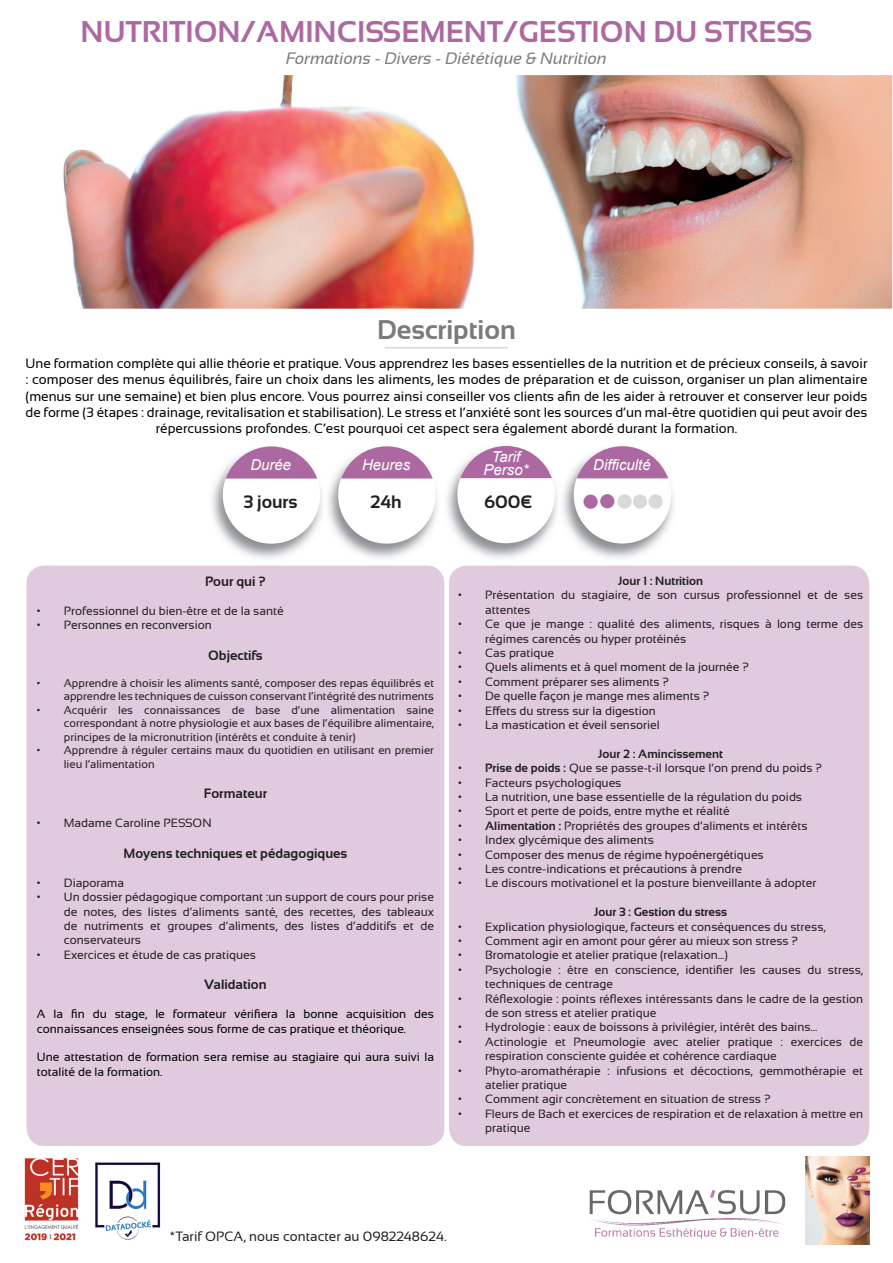
<style>
.page{position:relative;width:893px;height:1263px;background:#fff}
.page>*{position:absolute;margin:0;border:0;box-sizing:border-box;transform-origin:0 0}
.t1{font:700 30px "Sansation";color:#ac69a1}
.t2{font:700 27px "Sansation";color:#787a7d}
.t3{font:700 18px "Sansation";color:#231f20}
.t4{font:italic 16.5px "Sansation";color:#787a7d}
.t5{font:italic 15px/12.8px "Arial";color:#fff;text-align:center}
.t6{font:13.5px/16.2px "Sansation";color:#000;text-align:center}
.t7{font:700 13.5px "Sansation";color:#231f20}
.t8{font:13.5px "Sansation";color:#231f20}
.t9{font:12px/14.4px "Sansation";color:#231f20}
.t10{font:12px/14.4px "Sansation";color:#000}
.t11{font:700 12px "Sansation";color:#231f20}
.t12{font:11.25px/13.5px "Sansation";color:#231f20;text-align:right}
.s1{font-weight:700}
</style>
<div class="page">
<img style="left:63px;top:75px;width:829px;height:234px">
<img style="left:24px;top:1158px;width:55px;height:83px">
<img style="left:806px;top:1157px;width:63px;height:88px">
<img style="left:589px;top:1190px;width:197px;height:49px">
<img style="left:95px;top:1162px;width:66px;height:78px">
<div style="left:27px;top:566px;width:417px;height:580px;background:#dfcade;border-radius:18px"></div>
<div style="left:449px;top:566px;width:420px;height:580px;background:#dfcade;border-radius:18px"></div>
<img style="left:212px;top:467px;width:225px;height:91px">
<div style="left:338px;top:446px;width:98px;height:98px;background:#fff;border-radius:50%"></div>
<svg style="left:341px;top:446px;width:92px;height:32px"></svg>
<img style="left:447px;top:466px;width:226px;height:92px">
<div style="left:574px;top:446px;width:97px;height:97px;background:#fff;border-radius:50%"></div>
<svg style="left:577px;top:446px;width:91px;height:32px"></svg>
<div style="left:457px;top:446px;width:98px;height:97px;background:#fff;border-radius:50%"></div>
<svg style="left:460px;top:446px;width:92px;height:32px"></svg>
<div style="left:600px;top:494px;width:14px;height:14px;background:#ac69a1;border-radius:50%"></div>
<div style="left:583px;top:495px;width:15px;height:14px;background:#ac69a1;border-radius:50%"></div>
<div style="left:617px;top:494px;width:15px;height:15px;background:#d8d9da;border-radius:50%"></div>
<div style="left:633px;top:494px;width:14px;height:15px;background:#d8d9da;border-radius:50%"></div>
<div style="left:648px;top:494px;width:15px;height:15px;background:#d8d9da;border-radius:50%"></div>
<hr style="left:385px;top:347px;width:123px;height:1px;background:#d8d9da">
<img style="left:325px;top:467px;width:1px;height:91px">
<div style="left:223px;top:446px;width:97px;height:98px;background:#fff;border-radius:50%"></div>
<svg style="left:226px;top:446px;width:91px;height:33px"></svg>
<h1 class="t1" style="left:80px;top:15px;width:734px">NUTRITION/AMINCISSEMENT/GESTION DU STRESS</h1>
<h3 class="t4" style="left:286px;top:49px;width:322px">Formations - Divers - Diététique &amp; Nutrition</h3>
<h2 class="t2" style="left:377px;top:314px;width:140px">Description</h2>
<p class="t6" style="left:26px;top:355px;width:843px">Une formation complète qui allie théorie et pratique. Vous apprendrez les bases essentielles de la nutrition et de précieux conseils, à savoir : composer des menus équilibrés, faire un choix dans les aliments, les modes de préparation et de cuisson, organiser un plan alimentaire (menus sur une semaine) et bien plus encore. Vous pourrez ainsi conseiller vos clients afin de les aider à retrouver et conserver leur poids de forme (3 étapes : drainage, revitalisation et stabilisation). Le stress et l’anxiété sont les sources d’un mal-être quotidien qui peut avoir des répercussions profondes. C’est pourquoi cet aspect sera également abordé durant la formation.</p>
<p class="t5" style="left:593px;top:459px;width:59px">Difficulté</p>
<p class="t5" style="left:484px;top:451px;width:47px">Tarif<br>Perso*</p>
<p class="t5" style="left:362px;top:459px;width:50px">Heures</p>
<p class="t5" style="left:250px;top:459px;width:42px">Durée</p>
<h3 class="t3" style="left:243px;top:492px;width:56px">3 jours</h3>
<h3 class="t3" style="left:370px;top:492px;width:33px">24h</h3>
<h3 class="t3" style="left:484px;top:491px;width:50px">600€</h3>
<p class="t7" style="left:205px;top:574px;width:62px">Pour qui ?</p>
<p class="t9" style="left:37px;top:603px;width:248px">• Professionnel du bien-être et de la santé</p>
<p class="t9" style="left:37px;top:618px;width:177px">• Personnes en reconversion</p>
<p class="t7" style="left:208px;top:648px;width:56px">Objectifs</p>
<p class="t12" style="left:37px;top:676px;width:399px">• Apprendre à choisir les aliments santé, composer des repas équilibrés et apprendre les techniques de cuisson conservant l’intégrité des nutriments</p>
<p class="t12" style="left:64px;top:703px;width:372px;text-align:justify;text-indent:-27px">• Acquérir les connaissances de base d’une alimentation saine correspondant à notre physiologie et aux bases de l’équilibre alimentaire, principes de la micronutrition (intérêts et conduite à tenir)</p>
<p class="t12" style="left:64px;top:744px;width:372px;text-align:left;text-indent:-27px">• Apprendre à réguler certains maux du quotidien en utilisant en premier lieu l’alimentation</p>
<p class="t7" style="left:204px;top:786px;width:65px">Formateur</p>
<p class="t9" style="left:37px;top:816px;width:176px">• Madame Caroline PESSON</p>
<p class="t7" style="left:124px;top:846px;width:225px">Moyens techniques et pédagogiques</p>
<p class="t9" style="left:37px;top:875px;width:89px">• Diaporama</p>
<p class="t9" style="left:64px;top:890px;width:372px;text-align:justify;text-indent:-27px">• Un dossier pédagogique comportant :un support de cours pour prise de notes, des listes d’aliments santé, des recettes, des tableaux de nutriments et groupes d’aliments, des listes d’additifs et de conservateurs</p>
<p class="t9" style="left:37px;top:947px;width:221px">• Exercices et étude de cas pratiques</p>
<p class="t7" style="left:204px;top:977px;width:64px">Validation</p>
<p class="t10" style="left:37px;top:1007px;width:399px">A la fin du stage, le formateur vérifiera la bonne acquisition des connaissances enseignées sous forme de cas pratique et théorique.</p>
<p class="t10" style="left:37px;top:1050px;width:399px">Une attestation de formation sera remise au stagiaire qui aura suivi la totalité de la formation.</p>
<p class="t11" style="left:618px;top:574px;width:87px">Jour 1 : Nutrition</p>
<p class="t9" style="left:485px;top:588px;width:380px;text-indent:-27px">• Présentation du stagiaire, de son cursus professionnel et de ses attentes</p>
<p class="t9" style="left:485px;top:617px;width:379px;text-indent:-27px">• Ce que je mange : qualité des aliments, risques à long terme des régimes carencés ou hyper protéinés</p>
<p class="t9" style="left:458px;top:646px;width:98px">• Cas pratique</p>
<p class="t9" style="left:458px;top:660px;width:292px">• Quels aliments et à quel moment de la journée ?</p>
<p class="t9" style="left:458px;top:674px;width:212px">• Comment préparer ses aliments ?</p>
<p class="t9" style="left:458px;top:689px;width:253px">• De quelle façon je mange mes aliments ?</p>
<p class="t9" style="left:458px;top:703px;width:199px">• Effets du stress sur la digestion</p>
<p class="t9" style="left:458px;top:718px;width:203px">• La mastication et éveil sensoriel</p>
<p class="t11" style="left:598px;top:747px;width:126px">Jour 2 : Amincissement</p>
<p class="t9" style="left:458px;top:761px;width:365px"><span class="s1">• Prise de poids :</span> Que se passe-t-il lorsque l’on prend du poids ?</p>
<p class="t9" style="left:458px;top:775px;width:165px">• Facteurs psychologiques</p>
<p class="t9" style="left:458px;top:790px;width:345px">• La nutrition, une base essentielle de la régulation du poids</p>
<p class="t9" style="left:458px;top:804px;width:273px">• Sport et perte de poids, entre mythe et réalité</p>
<p class="t9" style="left:458px;top:818px;width:351px"><span class="s1">• Alimentation :</span> Propriétés des groupes d’aliments et intérêts</p>
<p class="t9" style="left:458px;top:833px;width:197px">• Index glycémique des aliments</p>
<p class="t9" style="left:458px;top:847px;width:307px">• Composer des menus de régime hypoénergétiques</p>
<p class="t9" style="left:458px;top:862px;width:285px">• Les contre-indications et précautions à prendre</p>
<p class="t9" style="left:458px;top:876px;width:360px">• Le discours motivationel et la posture bienveillante à adopter</p>
<p class="t11" style="left:594px;top:905px;width:134px">Jour 3 : Gestion du stress</p>
<p class="t9" style="left:458px;top:919px;width:369px">• Explication physiologique, facteurs et conséquences du stress,</p>
<p class="t9" style="left:458px;top:934px;width:341px">• Comment agir en amont pour gérer au mieux son stress ?</p>
<p class="t9" style="left:458px;top:948px;width:271px">• Bromatologie et atelier pratique (relaxation...)</p>
<p class="t9" style="left:485px;top:962px;width:380px;text-indent:-27px">• Psychologie : être en conscience, identifier les causes du stress, techniques de centrage</p>
<p class="t9" style="left:485px;top:991px;width:379px;text-indent:-27px">• Réflexologie : points réflexes intéressants dans le cadre de la gestion de son stress et atelier pratique</p>
<p class="t9" style="left:458px;top:1020px;width:361px">• Hydrologie : eaux de boissons à privilégier, intérêt des bains…</p>
<p class="t9" style="left:485px;top:1034px;width:379px;text-indent:-27px">• Actinologie et Pneumologie avec atelier pratique : exercices de respiration consciente guidée et cohérence cardiaque</p>
<p class="t9" style="left:485px;top:1063px;width:379px;text-indent:-27px">• Phyto-aromathérapie : infusions et décoctions, gemmothérapie et atelier pratique</p>
<p class="t9" style="left:458px;top:1092px;width:314px">• Comment agir concrètement en situation de stress ?</p>
<p class="t9" style="left:485px;top:1106px;width:379px;text-indent:-27px">• Fleurs de Bach et exercices de respiration et de relaxation à mettre en pratique</p>
<p class="t8" style="left:170px;top:1229px;width:278px">*Tarif OPCA, nous contacter au 0982248624.</p>
</div>
